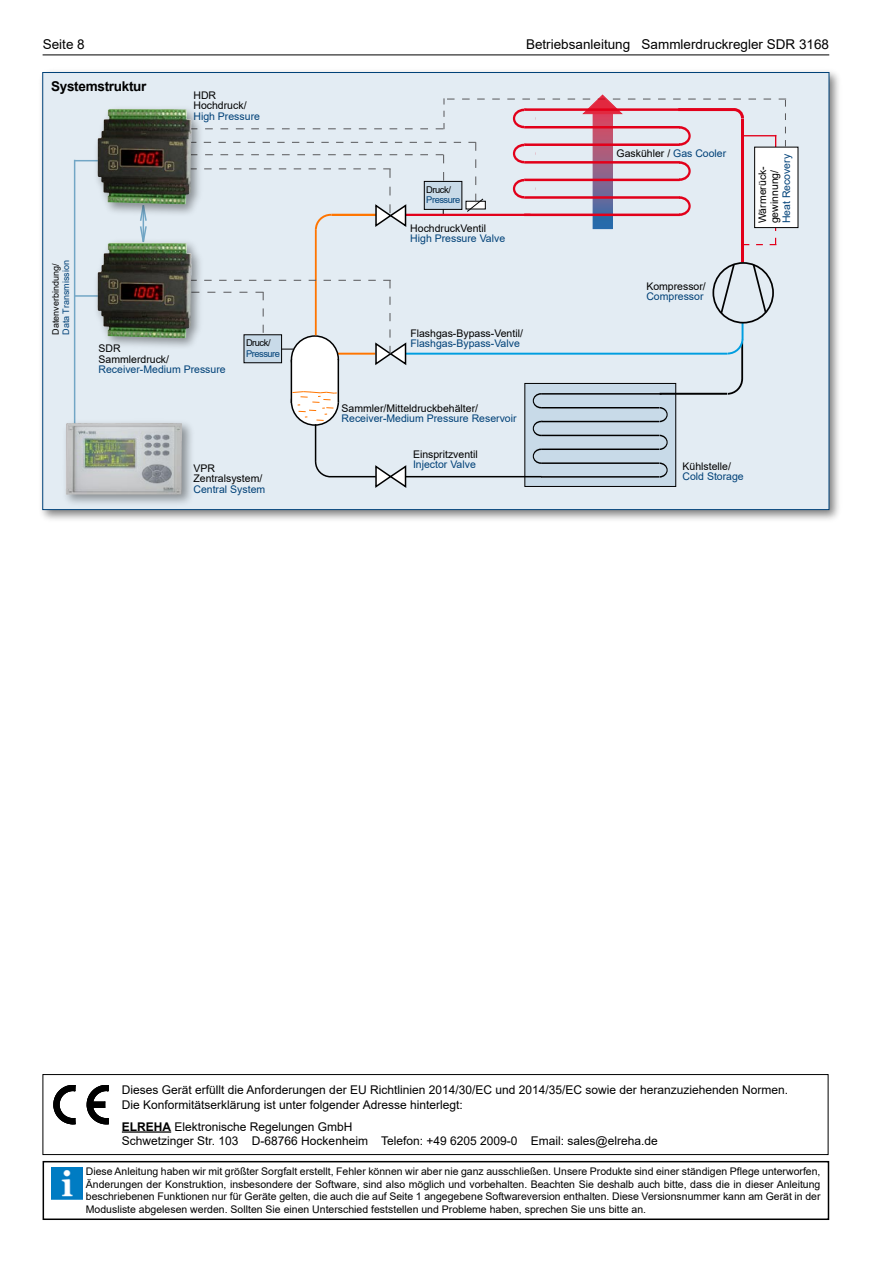
<style>
.page{position:relative;width:893px;height:1263px;background:#fff}
.page>*{position:absolute;margin:0;border:0;box-sizing:border-box;transform-origin:0 0}
.t1{font:13.5px "Arial";color:#000}
.t2{font:700 13.5px "Arial";letter-spacing:-.02em;color:#000}
.t3{font:12px/14.4px "Arial";color:#000}
.t4{font:10.5px/12.6px "Arial";color:#000}
.t5{font:10.5px "Arial";color:#004178}
.t6{font:9.3px "Arial";letter-spacing:-.05em;color:#004178}
.t7{font:9.3px "Arial";letter-spacing:-.05em;color:#000}
.t8{font:9px "Arial";color:#000}
.t9{font:9px "Arial";color:#004178}
.s1{color:#004178}
.s2{font-weight:700}
</style>
<div class="page">
<hr style="left:43px;top:55px;width:786px;height:1px;background:#000">
<div style="left:43px;top:1161px;width:786px;height:59px;border:2px solid #000"></div>
<img style="left:52px;top:1168px;width:30px;height:31px">
<div style="left:38px;top:68px;width:805px;height:455px;background:#000;opacity:.5"></div>
<div style="left:43px;top:73px;width:786px;height:437px;background:#e3ecf3"></div>
<svg style="left:140px;top:218px;width:7px;height:19px"></svg>
<svg style="left:291px;top:378px;width:47px;height:47px"></svg>
<div style="left:291px;top:377px;width:48px;height:49px;border:2px solid #000;border-radius:50%"></div>
<hr style="left:741px;top:118px;width:3px;height:144px;background:#e2001a">
<hr style="left:74px;top:160px;width:1px;height:298px;background:#72a6c5">
<hr style="left:74px;top:160px;width:35px;height:1px;background:#72a6c5">
<hr style="left:74px;top:295px;width:35px;height:2px;background:#72a6c5">
<div style="left:60px;top:417px;width:136px;height:92px;background:#000;opacity:.4"></div>
<img style="left:66px;top:423px;width:116px;height:72px">
<div style="left:755px;top:147px;width:43px;height:81px;background:#fff"></div>
<div style="left:525px;top:383px;width:151px;height:103px;background:#c8dae8"></div>
<div style="left:524px;top:383px;width:152px;height:104px;border:1px solid #000"></div>
<hr style="left:404px;top:476px;width:138px;height:1px;background:#000">
<div style="left:651px;top:435px;width:17px;height:15px;border:1px solid #000;border-radius:50%"></div>
<div style="left:651px;top:407px;width:17px;height:15px;border:1px solid #000;border-radius:50%"></div>
<div style="left:533px;top:421px;width:16px;height:15px;border:1px solid #000;border-radius:50%"></div>
<div style="left:533px;top:449px;width:16px;height:15px;border:1px solid #000;border-radius:50%"></div>
<div style="left:533px;top:393px;width:16px;height:15px;border:1px solid #000;border-radius:50%"></div>
<div style="left:651px;top:463px;width:17px;height:14px;border:1px solid #000;border-radius:50%"></div>
<div style="left:651px;top:462px;width:8px;height:16px;background:#c8dae8"></div>
<div style="left:541px;top:393px;width:9px;height:16px;background:#c8dae8"></div>
<div style="left:541px;top:448px;width:9px;height:16px;background:#c8dae8"></div>
<svg style="left:541px;top:422px;width:9px;height:13px"></svg>
<svg style="left:651px;top:408px;width:8px;height:13px"></svg>
<div style="left:651px;top:434px;width:8px;height:16px;background:#c8dae8"></div>
<hr style="left:541px;top:421px;width:118px;height:1px;background:#000">
<hr style="left:541px;top:435px;width:119px;height:1px;background:#000">
<hr style="left:541px;top:448px;width:118px;height:2px;background:#000">
<hr style="left:541px;top:462px;width:119px;height:2px;background:#000">
<hr style="left:541px;top:393px;width:121px;height:2px;background:#000">
<hr style="left:541px;top:407px;width:119px;height:1px;background:#000">
<hr style="left:541px;top:476px;width:119px;height:2px;background:#000">
<div style="left:291px;top:360px;width:47px;height:42px;background:#fff"></div>
<hr style="left:291px;top:360px;width:1px;height:43px;background:#000">
<hr style="left:338px;top:359px;width:1px;height:44px;background:#000">
<svg style="left:292px;top:391px;width:45px;height:30px"></svg>
<hr style="left:315px;top:229px;width:2px;height:106px;background:#ff7500">
<div style="left:315px;top:446px;width:31px;height:31px;border:2px solid #000;border-radius:50%"></div>
<div style="left:310px;top:443px;width:45px;height:19px;background:#e3ecf3"></div>
<div style="left:330px;top:439px;width:18px;height:46px;background:#e3ecf3"></div>
<hr style="left:330px;top:476px;width:46px;height:1px;background:#000">
<hr style="left:315px;top:424px;width:1px;height:38px;background:#000">
<div style="left:711px;top:363px;width:32px;height:32px;border:2px solid #000;border-radius:50%"></div>
<svg style="left:374px;top:465px;width:33px;height:23px"></svg>
<div style="left:709px;top:373px;width:18px;height:26px;background:#e3ecf3"></div>
<div style="left:708px;top:362px;width:44px;height:17px;background:#e3ecf3"></div>
<hr style="left:660px;top:393px;width:67px;height:2px;background:#000">
<hr style="left:741px;top:342px;width:2px;height:37px;background:#000">
<div style="left:712px;top:323px;width:31px;height:31px;border:2px solid #009ee0;border-radius:50%"></div>
<div style="left:725px;top:324px;width:22px;height:15px;background:#e3ecf3"></div>
<div style="left:710px;top:322px;width:23px;height:5px;background:#e3ecf3"></div>
<div style="left:705px;top:320px;width:22px;height:18px;background:#e3ecf3"></div>
<div style="left:710px;top:334px;width:18px;height:25px;background:#e3ecf3"></div>
<svg style="left:742px;top:323px;width:1px;height:16px"></svg>
<div style="left:712px;top:262px;width:62px;height:61px;border:2px solid #000;border-radius:50%"></div>
<svg style="left:751px;top:263px;width:17px;height:51px"></svg>
<svg style="left:719px;top:263px;width:17px;height:52px"></svg>
<hr style="left:392px;top:353px;width:336px;height:2px;background:#009ee0">
<svg style="left:206px;top:94px;width:580px;height:151px"></svg>
<div style="left:92px;top:103px;width:114px;height:115px;background:#000;opacity:.4"></div>
<img style="left:107px;top:109px;width:85px;height:28px">
<svg style="left:206px;top:280px;width:201px;height:87px"></svg>
<div style="left:92px;top:237px;width:114px;height:115px;background:#000;opacity:.4"></div>
<img style="left:107px;top:243px;width:85px;height:28px">
<div style="left:43px;top:1074px;width:785px;height:81px;border:1px solid #000"></div>
<hr style="left:122px;top:1131px;width:49px;height:2px;background:#000">
<svg style="left:54px;top:1085px;width:22px;height:40px"></svg>
<svg style="left:86px;top:1085px;width:23px;height:40px"></svg>
<p class="t1" style="left:43px;top:35px;width:32px">Seite</p>
<p class="t1" style="left:526px;top:35px;width:305px">Betriebsanleitung Sammlerdruckregler SDR 3168</p>
<p class="t2" style="left:51px;top:77px;width:97px">Systemstruktur</p>
<p class="t4" style="left:193px;top:90px;width:55px;line-height:10.5px">HDR<br>Hochdruck/</p>
<p class="t5" style="left:193px;top:109px;width:68px">High Pressure</p>
<p class="t8" style="left:49px;top:335px;width:73px;rotate:-90deg">Datenverbindung/</p>
<p class="t9" style="left:60px;top:335px;width:76px;rotate:-90deg">Data Transmission</p>
<p class="t4" style="left:99px;top:343px;width:72px;line-height:10.5px">SDR<br>Sammlerdruck/</p>
<p class="t5" style="left:99px;top:362px;width:129px">Receiver-Medium Pressure</p>
<p class="t7" style="left:246px;top:336px;width:26px">Druck/</p>
<p class="t6" style="left:246px;top:347px;width:36px">Pressure</p>
<p class="t4" style="left:193px;top:463px;width:70px;line-height:10.5px">VPR<br>Zentralsystem/</p>
<p class="t5" style="left:193px;top:482px;width:73px">Central System</p>
<p class="t7" style="left:426px;top:183px;width:26px">Druck/</p>
<p class="t6" style="left:426px;top:194px;width:36px">Pressure</p>
<p class="t4" style="left:410px;top:222px;width:77px">HochdruckVentil</p>
<p class="t5" style="left:410px;top:232px;width:96px">High Pressure Valve</p>
<p class="t4" style="left:410px;top:326px;width:114px">Flashgas-Bypass-Ventil/</p>
<p class="t5" style="left:410px;top:336px;width:111px">Flashgas-Bypass-Valve</p>
<p class="t4" style="left:342px;top:402px;width:138px">Sammler/Mitteldruckbehälter/</p>
<p class="t5" style="left:342px;top:411px;width:177px">Receiver-Medium Pressure Reservoir</p>
<p class="t4" style="left:413px;top:448px;width:66px">Einspritzventil</p>
<p class="t5" style="left:413px;top:457px;width:64px">Injector Valve</p>
<p class="t4" style="left:617px;top:147px;width:111px">Gaskühler / <span class="s1">Gas Cooler</span></p>
<p class="t4" style="left:646px;top:280px;width:61px">Kompressor/</p>
<p class="t5" style="left:646px;top:289px;width:59px">Compressor</p>
<p class="t5" style="left:779px;top:223px;width:71px;rotate:-90deg">Heat Recovery</p>
<p class="t4" style="left:756px;top:223px;width:59px;line-height:12px;rotate:-90deg">Wärmerück&shy;gewinnung/</p>
<p class="t4" style="left:682px;top:459px;width:50px">Kühlstelle/</p>
<p class="t5" style="left:682px;top:469px;width:63px">Cold Storage</p>
<p class="t3" style="left:122px;top:1083px;width:668px">Dieses Gerät erfüllt die Anforderungen der EU Richtlinien 2014/30/EC und 2014/35/EC sowie der heranzuziehenden Normen.<br>Die Konformitätserklärung ist unter folgender Adresse hinterlegt:</p>
<p class="t3" style="left:122px;top:1119px;width:537px"><span class="s2">ELREHA</span> Elektronische Regelungen GmbH<br>Schwetzinger Str. 103 D-68766 Hockenheim Telefon: +49 6205 2009-0 Email: sales@elreha.de</p>
<p class="t4" style="left:86px;top:1165px;width:736px;text-align:justify">Diese Anleitung haben wir mit größter Sorgfalt erstellt, Fehler können wir aber nie ganz ausschließen. Unsere Produkte sind einer ständigen Pflege unterworfen, Änderungen der Konstruktion, insbesondere der Software, sind also möglich und vorbehalten. Beachten Sie deshalb auch bitte, dass die in dieser Anleitung beschriebenen Funktionen nur für Geräte gelten, die auch die auf Seite 1 angegebene Softwareversion enthalten. Diese Versionsnummer kann am Gerät in der Modusliste abgelesen werden. Sollten Sie einen Unterschied feststellen und Probleme haben, sprechen Sie uns bitte an.</p>
</div>
